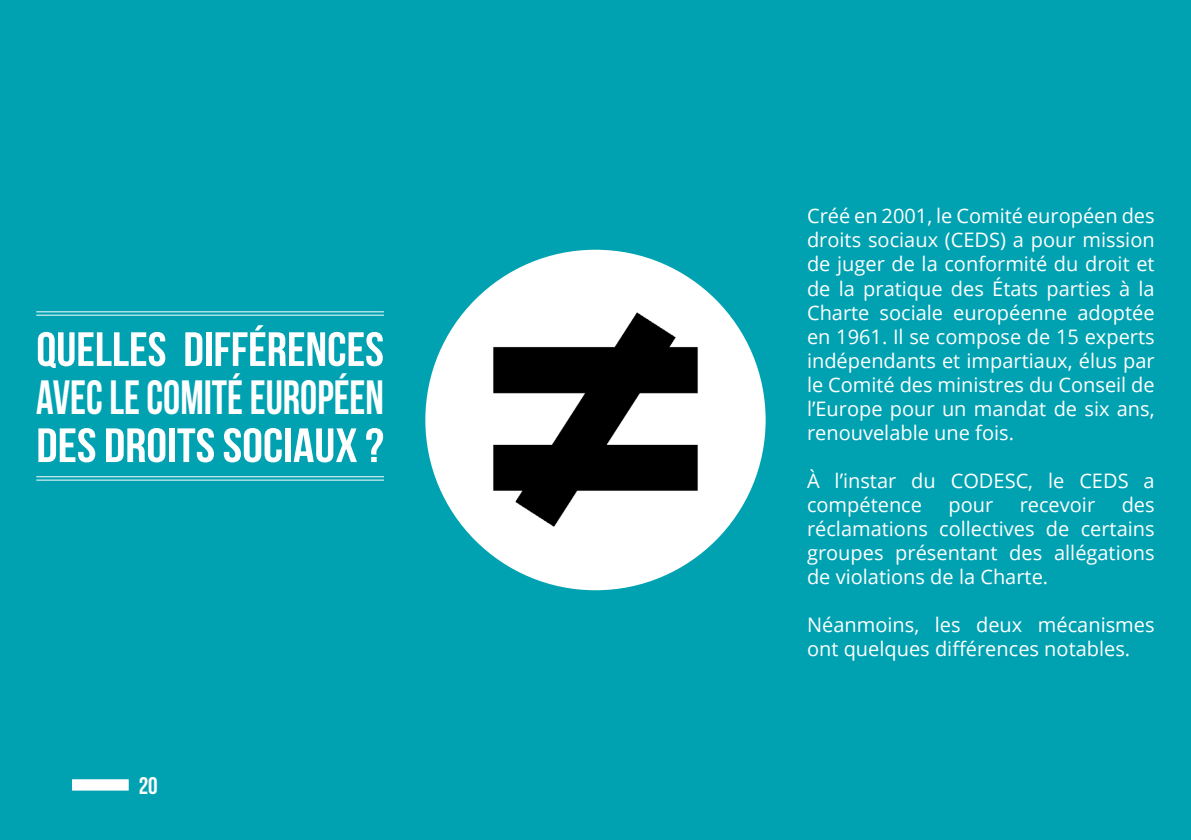
<style>
.page{position:relative;width:1191px;height:840px;background:#fff}
.page>*{position:absolute;margin:0;border:0;box-sizing:border-box;transform-origin:0 0}
.t1{font:48px/48px "Bebas Neue";color:#fff;text-align:justify;scale:1.05 1}
.t2{font:24px "Bebas Neue";color:#fff}
.t3{font:20px/24px "Open Sans";color:#fff;text-align:justify}
</style>
<div class="page">
<div style="left:0;top:0;width:1191px;height:839px;background:#00a2b2"></div>
<div style="left:425px;top:249px;width:340px;height:341px;background:#fff;border-radius:50%"></div>
<hr style="left:36px;top:311px;width:348px;height:1px;background:#fff">
<hr style="left:36px;top:314px;width:348px;height:1px;background:#fff">
<hr style="left:36px;top:476px;width:348px;height:1px;background:#fff">
<hr style="left:36px;top:479px;width:348px;height:1px;background:#fff">
<img style="left:463px;top:305px;width:264px;height:229px">
<div style="left:72px;top:778px;width:57px;height:12px;background:#fff;border:2px solid #fff"></div>
<h1 class="t1" style="left:36px;top:324px;width:333px">QUELLES DIFFÉRENCES AVEC LE COMITÉ EUROPÉEN DES DROITS SOCIAUX ?</h1>
<p class="t2" style="left:139px;top:772px;width:21px">20</p>
<p class="t3" style="left:807px;top:203px;width:349px">Créé en 2001, le Comité européen des droits sociaux (CEDS) a pour mission de juger de la conformité du droit et de la pratique des États parties à la Charte sociale européenne adoptée en 1961. Il se compose de 15 experts indépendants et impartiaux, élus par le Comité des ministres du Conseil de l’Europe pour un mandat de six ans, renouvelable une fois.</p>
<p class="t3" style="left:807px;top:467px;width:349px">À l’instar du CODESC, le CEDS a compétence</p>
<p class="t3" style="left:807px;top:491px;width:349px;text-indent:315px">des réclamations collectives de certains groupes présentant des allégations de violations de la Charte.</p>
<p class="t3" style="left:807px;top:611px;width:349px">Néanmoins, les deux mécanismes ont quelques différences notables.</p>
<p class="t3" style="left:948px;top:491px;width:46px">pour</p>
<p class="t3" style="left:1019px;top:491px;width:77px">recevoir</p>
</div>
